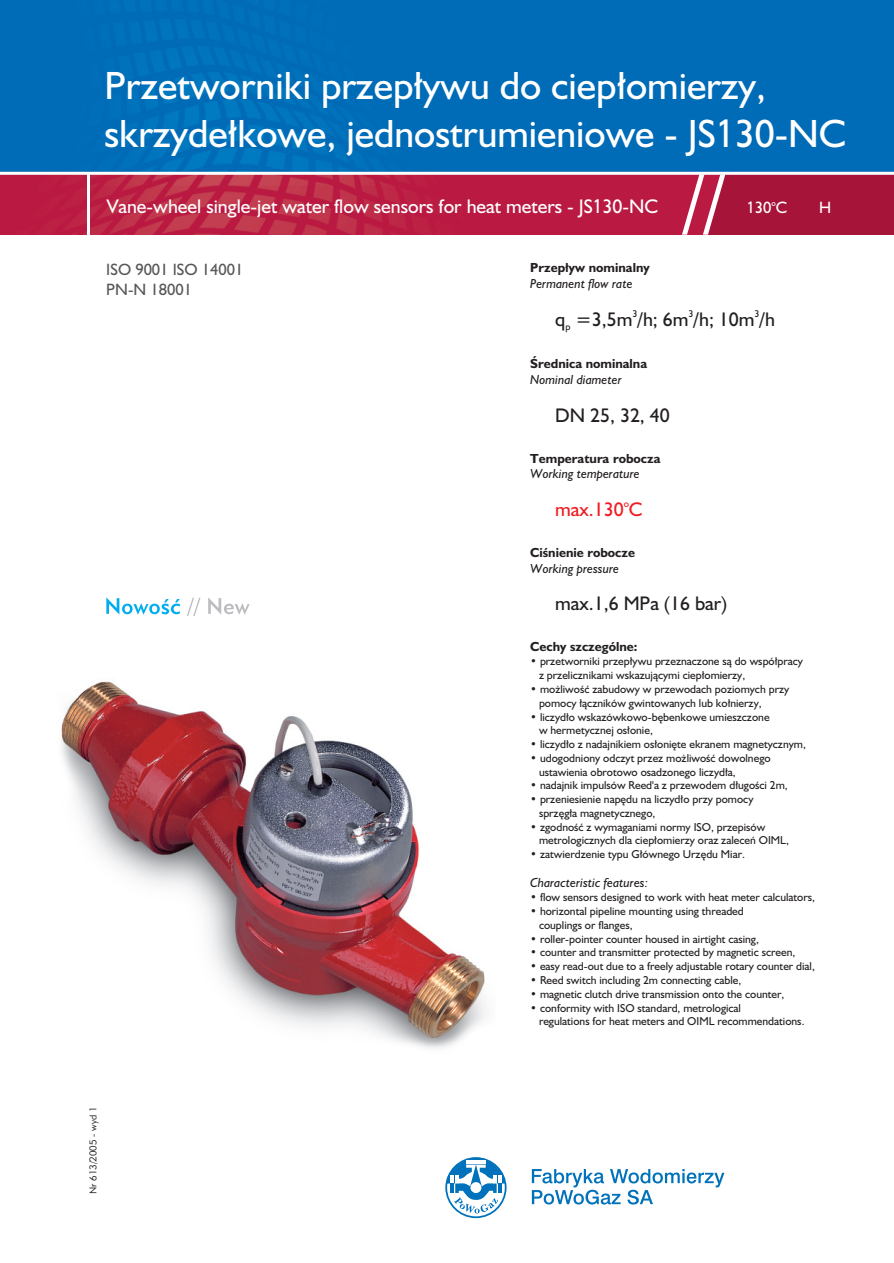
<style>
.page{position:relative;width:894px;height:1263px;background:#fff}
.page>*{position:absolute;margin:0;border:0;box-sizing:border-box;transform-origin:0 0}
.t1{font:36px/47.4px "Humanst 521 PL";color:#fff}
.t2{font:18px "Humanst 521 PL";color:#fff}
.t3{font:18px "Humanst 521 PL";color:#231f20}
.t4{font:18px "Humanst 521 PL";color:#ee1d23}
.t5{font:15px/19.6px "Humanst 521 PL";color:#57585a}
.t6{font:15px "Humanst 521 PL";color:#fff}
.t7{font:italic 12px "Humanst 521 PL";color:#231f20}
.t8{font:700 12px "Humanst 521 PL";color:#231f20}
.t9{font:10.5px/13.8px "Humanst 521 PL";color:#231f20}
.t10{font:9px "Geometr 415 Lt PL";color:#231f20}
.t11{font:9px "Humanst 521 PL";color:#231f20}
.t12{font:9px "Humanst 521 PL";color:#ee1d23}
.t13{font:7.5px "Humanst 521 PL";color:#fff}
.s1{font-family:"Zurich Cn PL"}
</style>
<div class="page">
<img style="left:0;top:0;width:894px;height:234px">
<img style="left:61px;top:681px;width:426px;height:368px">
<svg style="left:682px;top:175px;width:43px;height:60px"></svg>
<hr style="left:87px;top:173px;width:3px;height:62px;background:#fff">
<hr style="left:0;top:172px;width:894px;height:3px;background:#fff">
<svg style="left:445px;top:1157px;width:62px;height:61px"></svg>
<div style="left:470px;top:1182px;width:11px;height:11px;background:#fff;border-radius:50%"></div>
<hr style="left:466px;top:1161px;width:20px;height:3px;background:#fff">
<svg style="left:532px;top:1169px;width:192px;height:36px"></svg>
<svg style="left:106px;top:598px;width:74px;height:16px"></svg>
<svg style="left:187px;top:598px;width:14px;height:18px"></svg>
<svg style="left:208px;top:598px;width:42px;height:16px"></svg>
<h1 class="t1" style="left:104px;top:67px;width:743px">Przetworniki przepływu do ciepłomierzy, skrzydełkowe, jednostrumieniowe - JS<span class="s1">1</span>30-NC</h1>
<h2 class="t2" style="left:107px;top:200px;width:553px">Vane-wheel single-jet water flow sensors for heat meters - JS<span class="s1">1</span>30-NC</h2>
<h3 class="t6" style="left:747px;top:202px;width:42px"><span class="s1">1</span>30 C</h3>
<h3 class="t6" style="left:819px;top:202px;width:14px">H</h3>
<p class="t13" style="left:771px;top:200px;width:6px">o</p>
<h3 class="t5" style="left:106px;top:262px;width:139px">ISO 9001 ISO 14001<br>PN-N 18001</h3>
<p class="t10" style="left:90px;top:1194px;width:89px;rotate:-90deg">Nr 613/2005 - wyd 1</p>
<p class="t8" style="left:530px;top:264px;width:121px">Przepływ nominalny</p>
<p class="t7" style="left:530px;top:279px;width:104px">Permanent flow rate</p>
<p class="t11" style="left:633px;top:310px;width:6px">3</p>
<p class="t11" style="left:689px;top:310px;width:6px">3</p>
<p class="t11" style="left:755px;top:310px;width:6px">3</p>
<h2 class="t3" style="left:555px;top:313px;width:221px">q<sub>p</sub> =3,5m /h; 6m /h; 10m /h</h2>
<p class="t8" style="left:530px;top:359px;width:118px">Średnica nominalna</p>
<p class="t7" style="left:530px;top:375px;width:93px">Nominal diameter</p>
<h2 class="t3" style="left:555px;top:408px;width:116px">DN 25, 32, 40</h2>
<p class="t8" style="left:530px;top:454px;width:132px">Temperatura robocza</p>
<p class="t7" style="left:530px;top:469px;width:111px">Working temperature</p>
<h2 class="t4" style="left:555px;top:503px;width:89px">max.130 C</h2>
<p class="t12" style="left:624px;top:500px;width:7px">o</p>
<p class="t8" style="left:530px;top:548px;width:106px">Ciśnienie robocze</p>
<p class="t7" style="left:530px;top:564px;width:90px">Working pressure</p>
<h2 class="t3" style="left:555px;top:597px;width:174px">max.1,6 MPa (16 bar)</h2>
<p class="t8" style="left:530px;top:642px;width:109px">Cechy szczególne:</p>
<p class="t9" style="left:539px;top:656px;width:266px;text-indent:-9px">• przetworniki przepływu przeznaczone są do współpracy z przelicznikami wskazującymi ciepłomierzy,</p>
<p class="t9" style="left:539px;top:684px;width:252px;text-indent:-9px">• możliwość zabudowy w przewodach poziomych przy pomocy łączników gwintowanych lub kołnierzy,</p>
<p class="t9" style="left:539px;top:711px;width:232px;text-indent:-9px">• liczydło wskazówkowo-bębenkowe umieszczone w hermetycznej osłonie,</p>
<p class="t9" style="left:530px;top:739px;width:277px">• liczydło z nadajnikiem osłonięte ekranem magnetycznym,</p>
<p class="t9" style="left:539px;top:752px;width:233px;text-indent:-9px">• udogodniony odczyt przez możliwość dowolnego ustawienia obrotowo osadzonego liczydła,</p>
<p class="t9" style="left:530px;top:780px;width:259px">• nadajnik impulsów Reed'a z przewodem długości 2m,</p>
<p class="t9" style="left:539px;top:794px;width:216px;text-indent:-9px">• przeniesienie napędu na liczydło przy pomocy sprzęgła magnetycznego,</p>
<p class="t9" style="left:539px;top:821px;width:251px;text-indent:-9px">• zgodność z wymaganiami normy ISO, przepisów metrologicznych dla ciepłomierzy oraz zaleceń OIML,</p>
<p class="t9" style="left:530px;top:849px;width:216px">• zatwierdzenie typu Głównego Urzędu Miar.</p>
<p class="t7" style="left:530px;top:878px;width:119px">Characteristic features:</p>
<p class="t9" style="left:530px;top:892px;width:286px">• flow sensors designed to work with heat meter calculators,</p>
<p class="t9" style="left:539px;top:906px;width:206px;text-indent:-9px">• horizontal pipeline mounting using threaded couplings or flanges,</p>
<p class="t9" style="left:530px;top:933px;width:230px">• roller-pointer counter housed in airtight casing,</p>
<p class="t9" style="left:530px;top:947px;width:267px">• counter and transmitter protected by magnetic screen,</p>
<p class="t9" style="left:530px;top:961px;width:286px">• easy read-out due to a freely adjustable rotary counter dial,</p>
<p class="t9" style="left:530px;top:975px;width:213px">• Reed switch including 2m connecting cable,</p>
<p class="t9" style="left:530px;top:988px;width:256px">• magnetic clutch drive transmission onto the counter,</p>
<p class="t9" style="left:539px;top:1002px;width:267px;text-indent:-9px">• conformity with ISO standard, metrological<br>regulations for heat meters and OIML recommendations.</p>
</div>
